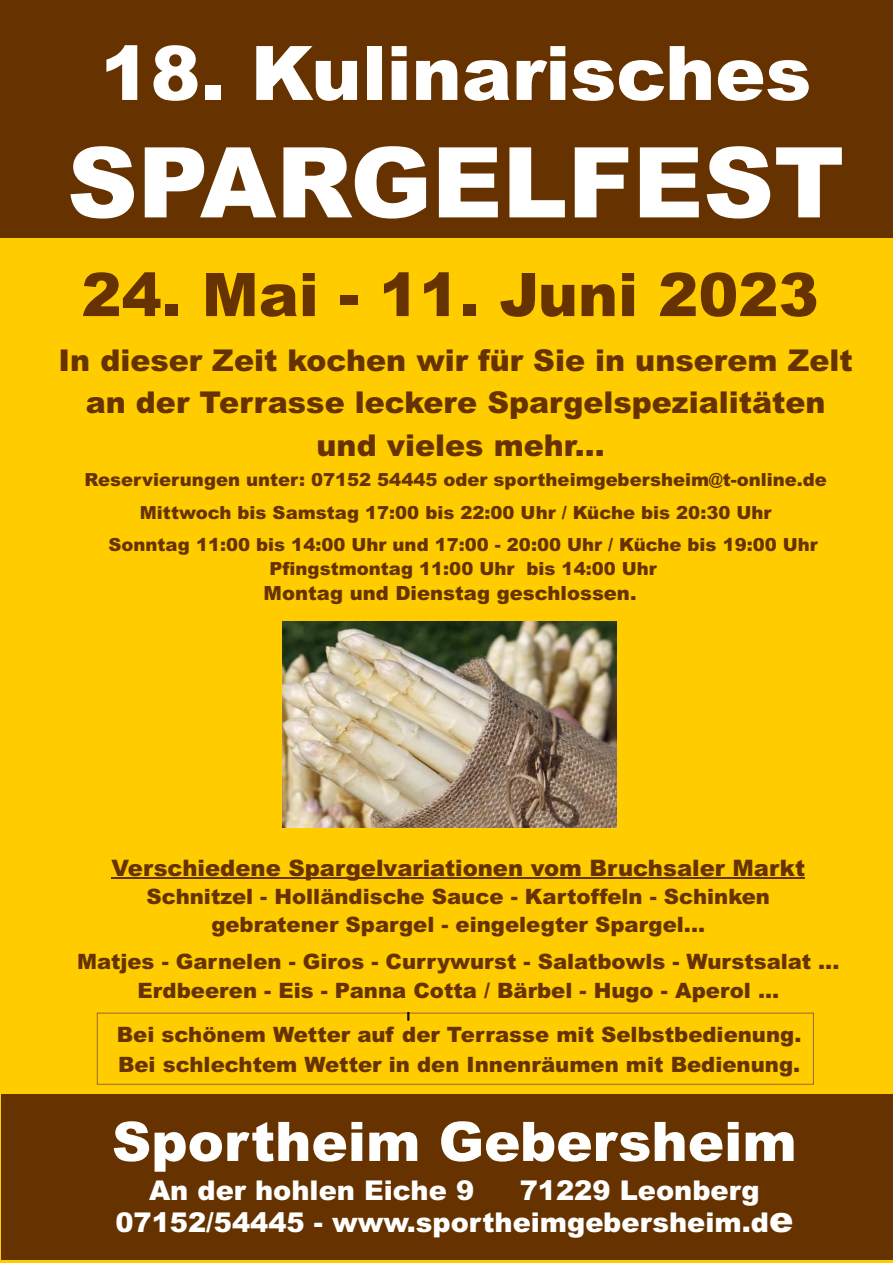
<style>
.page{position:relative;width:893px;height:1263px;background:#fc0}
.page>*{position:absolute;margin:0;border:0;box-sizing:border-box;transform-origin:0 0}
.t1{font:900 97.8px "Arial";color:#fff}
.t2{font:900 75.15px "Arial";color:#fff}
.t3{font:900 60.15px "Arial";color:#630}
.t4{font:900 54.45px "Arial";color:#fff}
.t5{font:900 30px/42.5px "Arial";color:#630;text-align:center}
.t6{font:900 27.3px "Arial";color:#fff}
.t7{font:900 22.65px "Arial";color:#630}
.t8{font:900 21.15px/28.8px "Arial";color:#630;text-align:center}
.t9{font:900 19.5px "Arial";color:#630}
.t10{font:900 18px/32.2px "Arial";color:#630}
.s1{font-size:36.3px}
</style>
<div class="page">
<div style="left:0;top:0;width:893px;height:238px;background:#630"></div>
<img style="left:283px;top:621px;width:333px;height:206px">
<div style="left:1px;top:1095px;width:892px;height:165px;background:#630"></div>
<hr style="left:111px;top:878px;width:694px;height:1px;background:#630">
<div style="left:97px;top:1013px;width:717px;height:72px;border:1px solid #963"></div>
<svg style="left:407px;top:1012px;width:2px;height:8px"></svg>
<h2 class="t2" style="left:100px;top:46px;width:713px">18. Kulinarisches</h2>
<h1 class="t1" style="left:67px;top:147px;width:779px">SPARGELFEST</h1>
<h3 class="t3" style="left:81px;top:273px;width:739px">24. Mai - 11. Juni 2023</h3>
<h3 class="t5" style="left:59px;top:342px;width:796px">In dieser Zeit kochen wir für Sie in unserem Zelt an der Terrasse leckere Spargelspezialitäten und vieles mehr...</h3>
<p class="t10" style="left:85px;top:465px;width:744px">Reservierungen unter: 07152 54445 oder sportheimgebersheim@t-online.de</p>
<p class="t10" style="left:108px;top:498px;width:711px;text-indent:31px">Mittwoch bis Samstag 17:00 bis 22:00 Uhr / Küche bis 20:30 Uhr<br>Sonntag 11:00 bis 14:00 Uhr und 17:00 - 20:00 Uhr / Küche bis 19:00 Uhr</p>
<p class="t10" style="left:270px;top:554px;width:389px">Pfingstmontag 11:00 Uhr bis 14:00 Uhr</p>
<p class="t9" style="left:264px;top:586px;width:374px">Montag und Dienstag geschlossen.</p>
<p class="t7" style="left:111px;top:860px;width:695px">Verschiedene Spargelvariationen vom Bruchsaler Markt</p>
<p class="t8" style="left:211px;top:912px;width:495px">gebratener Spargel - eingelegter Spargel...</p>
<p class="t8" style="left:147px;top:885px;width:625px">Schnitzel - Holländische Sauce - Kartoffeln - Schinken</p>
<p class="t8" style="left:77px;top:950px;width:764px">Matjes - Garnelen - Giros - Currywurst - Salatbowls - Wurstsalat ...<br>Erdbeeren - Eis - Panna Cotta / Bärbel - Hugo - Aperol ...</p>
<p class="t8" style="left:117px;top:1022px;width:686px;line-height:29.8px;text-align:left">Bei schönem Wetter auf der Terrasse mit Selbstbedienung.<br>Bei schlechtem Wetter in den Innenräumen mit Bedienung.</p>
<h3 class="t4" style="left:112px;top:1122px;width:686px">Sportheim Gebersheim</h3>
<p class="t6" style="left:115px;top:1212px;width:679px">07152/54445 - www.sportheimgebersheim.d<span class="s1">e</span></p>
<p class="t6" style="left:149px;top:1180px;width:327px">An der hohlen Eiche 9</p>
<p class="t6" style="left:520px;top:1180px;width:241px">71229 Leonberg</p>
</div>
